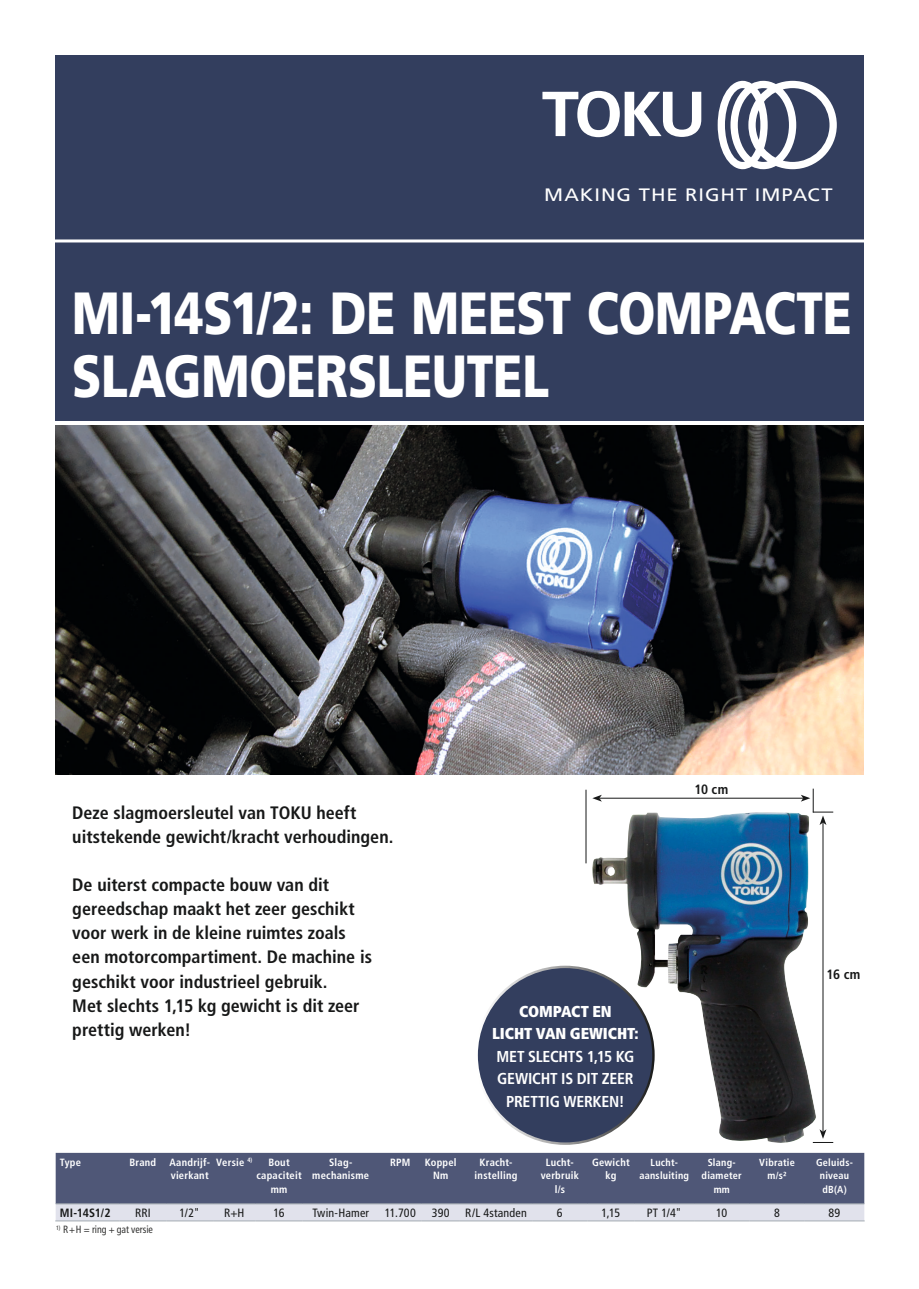
<style>
.page{position:relative;width:919px;height:1289px;background:#fff}
.page>*{position:absolute;margin:0;border:0;box-sizing:border-box;transform-origin:0 0}
.pagina_titel{font:900 59.4px "Frutiger LT Com";letter-spacing:-.005em;color:#fff;scale:.8 1}
.pagina_titel-2{font:900 59.4px "Frutiger LT Com";letter-spacing:-.005em;color:#fff;scale:.81 1}
.t1{font:700 condensed 18px "Frutiger LT Com";color:#171818}
.t2{font:18px "Frutiger LT Com";letter-spacing:.05em;color:#fff;scale:1.12 1}
.t3{font:700 condensed 15.75px/22.5px "Frutiger LT Com";letter-spacing:-.015em;color:#fff;text-align:center}
.t4{font:900 condensed 15.75px "Frutiger LT Com";letter-spacing:-.005em;color:#fff}
.t5{font:700 condensed 13.5px "Frutiger LT Com";color:#171818}
.tabel-inhoud{font:condensed 12px "Frutiger LT Com";letter-spacing:.015em;color:#171818}
.tabel-inhoud_kolom1{font:700 condensed 12px "Frutiger LT Com";letter-spacing:-.005em;color:#171818}
.tabel-header{font:700 condensed 10.5px "Frutiger LT Com";letter-spacing:.025em;color:#fff}
.tabel-footer{font:condensed 10.5px "Frutiger LT Com";letter-spacing:-.005em;color:#343433;scale:.94 1}
.tabel-header-2{font:700 condensed 10.2px/13.5px "Frutiger LT Com";letter-spacing:.025em;color:#fff;text-align:center}
</style>
<div class="page">
<svg style="left:55px;top:1152px;width:809px;height:70px;background:#757b95"></svg>
<hr style="left:56px;top:1203px;width:63px;height:1px;background:#a4acb2">
<hr style="left:119px;top:1203px;width:47px;height:1px;background:#a4acb2">
<hr style="left:166px;top:1203px;width:47px;height:1px;background:#a4acb2">
<hr style="left:213px;top:1203px;width:42px;height:1px;background:#a4acb2">
<hr style="left:255px;top:1203px;width:47px;height:1px;background:#a4acb2">
<hr style="left:302px;top:1203px;width:77px;height:1px;background:#a4acb2">
<hr style="left:379px;top:1203px;width:42px;height:1px;background:#a4acb2">
<hr style="left:421px;top:1203px;width:39px;height:1px;background:#a4acb2">
<hr style="left:460px;top:1203px;width:72px;height:1px;background:#a4acb2">
<hr style="left:532px;top:1203px;width:55px;height:1px;background:#a4acb2">
<hr style="left:587px;top:1203px;width:47px;height:1px;background:#a4acb2">
<hr style="left:634px;top:1203px;width:60px;height:1px;background:#a4acb2">
<hr style="left:694px;top:1203px;width:55px;height:1px;background:#a4acb2">
<hr style="left:749px;top:1203px;width:55px;height:1px;background:#a4acb2">
<hr style="left:804px;top:1203px;width:60px;height:1px;background:#a4acb2">
<hr style="left:55px;top:1220px;width:64px;height:1px;background:#a4acb2">
<hr style="left:119px;top:1220px;width:47px;height:1px;background:#a4acb2">
<hr style="left:166px;top:1220px;width:47px;height:1px;background:#a4acb2">
<hr style="left:213px;top:1220px;width:42px;height:1px;background:#a4acb2">
<hr style="left:255px;top:1220px;width:47px;height:1px;background:#a4acb2">
<hr style="left:302px;top:1220px;width:77px;height:1px;background:#a4acb2">
<hr style="left:379px;top:1220px;width:42px;height:1px;background:#a4acb2">
<hr style="left:421px;top:1220px;width:39px;height:1px;background:#a4acb2">
<hr style="left:460px;top:1220px;width:72px;height:1px;background:#a4acb2">
<hr style="left:532px;top:1220px;width:55px;height:1px;background:#a4acb2">
<hr style="left:587px;top:1220px;width:47px;height:1px;background:#a4acb2">
<hr style="left:634px;top:1220px;width:60px;height:1px;background:#a4acb2">
<hr style="left:694px;top:1220px;width:55px;height:1px;background:#a4acb2">
<hr style="left:749px;top:1220px;width:55px;height:1px;background:#a4acb2">
<hr style="left:804px;top:1220px;width:60px;height:1px;background:#a4acb2">
<div style="left:476px;top:966px;width:177px;height:177px;background:#333e5e;border-radius:50%"></div>
<img style="left:591px;top:812px;width:225px;height:331px">
<div style="left:55px;top:55px;width:808px;height:366px;background:#333e5e"></div>
<hr style="left:46px;top:239px;width:859px;height:3px;background:#fff">
<svg style="left:542px;top:91px;width:159px;height:46px"></svg>
<svg style="left:717px;top:81px;width:119px;height:88px"></svg>
<img style="left:55px;top:425px;width:808px;height:349px">
<hr style="left:599px;top:797px;width:204px;height:1px;background:#171818">
<svg style="left:592px;top:795px;width:9px;height:6px"></svg>
<hr style="left:822px;top:822px;width:1px;height:309px;background:#171818">
<hr style="left:585px;top:789px;width:1px;height:74px;background:#171818">
<svg style="left:812px;top:1129px;width:21px;height:14px"></svg>
<svg style="left:800px;top:788px;width:33px;height:37px"></svg>
<p class="t2" style="left:544px;top:184px;width:259px">MAKING THE RIGHT IMPACT</p>
<p class="pagina_titel" style="left:72px;top:277px;width:975px">MI-14S1/2: DE MEEST COMPACTE</p>
<p class="pagina_titel-2" style="left:72px;top:340px;width:590px">SLAGMOERSLEUTEL</p>
<p class="t5" style="left:694px;top:781px;width:35px">10 cm</p>
<p class="t1" style="left:72px;top:802px;width:286px">Deze slagmoersleutel van TOKU heeft</p>
<p class="t1" style="left:72px;top:826px;width:322px">uitstekende gewicht/kracht verhoudingen.</p>
<p class="t1" style="left:72px;top:874px;width:258px">De uiterst compacte bouw van dit</p>
<p class="t1" style="left:72px;top:898px;width:284px">gereedschap maakt het zeer geschikt</p>
<p class="t1" style="left:72px;top:922px;width:275px">voor werk in de kleine ruimtes zoals</p>
<p class="t1" style="left:72px;top:946px;width:301px">een motorcompartiment. De machine is</p>
<p class="t1" style="left:72px;top:970px;width:257px">geschikt voor industrieel gebruik.</p>
<p class="t1" style="left:72px;top:994px;width:289px">Met slechts 1,15 kg gewicht is dit zeer</p>
<p class="t1" style="left:72px;top:1018px;width:120px">prettig werken!</p>
<p class="t4" style="left:519px;top:1001px;width:94px">COMPACT EN</p>
<p class="t4" style="left:492px;top:1024px;width:148px">LICHT VAN GEWICHT:</p>
<p class="t3" style="left:496px;top:1045px;width:139px">MET SLECHTS 1,15 KG<br>GEWICHT IS DIT ZEER<br>PRETTIG WERKEN!</p>
<p class="t5" style="left:826px;top:966px;width:35px">16 cm</p>
<p class="tabel-header" style="left:60px;top:1155px;width:23px">Type</p>
<p class="tabel-header" style="left:129px;top:1155px;width:28px">Brand</p>
<p class="tabel-header" style="left:169px;top:1155px;width:42px">Aandrijf-</p>
<p class="tabel-header" style="left:171px;top:1169px;width:39px">vierkant</p>
<p class="tabel-header" style="left:216px;top:1155px;width:38px">Versie <sup>4)</sup></p>
<p class="tabel-header" style="left:268px;top:1155px;width:23px">Bout</p>
<p class="tabel-header" style="left:256px;top:1169px;width:47px">capaciteit</p>
<p class="tabel-header" style="left:271px;top:1182px;width:18px">mm</p>
<p class="tabel-header" style="left:329px;top:1155px;width:25px">Slag-</p>
<p class="tabel-header" style="left:312px;top:1169px;width:58px">mechanisme</p>
<p class="tabel-header" style="left:390px;top:1155px;width:22px">RPM</p>
<p class="tabel-header" style="left:425px;top:1155px;width:33px">Koppel</p>
<p class="tabel-header" style="left:433px;top:1169px;width:17px">Nm</p>
<p class="tabel-header" style="left:479px;top:1155px;width:35px">Kracht-</p>
<p class="tabel-header" style="left:474px;top:1169px;width:44px">instelling</p>
<p class="tabel-header" style="left:545px;top:1155px;width:30px">Lucht-</p>
<p class="tabel-header" style="left:540px;top:1169px;width:40px">verbruik</p>
<p class="tabel-header" style="left:554px;top:1182px;width:12px">l/s</p>
<p class="tabel-header" style="left:592px;top:1155px;width:39px">Gewicht</p>
<p class="tabel-header" style="left:605px;top:1169px;width:12px">kg</p>
<p class="tabel-header-2" style="left:639px;top:1155px;width:51px">Lucht&shy;aansluiting</p>
<p class="tabel-header-2" style="left:707px;top:1155px;width:30px">Slang-</p>
<p class="tabel-header-2" style="left:701px;top:1168px;width:42px">diameter</p>
<p class="tabel-header-2" style="left:713px;top:1182px;width:18px">mm</p>
<p class="tabel-header-2" style="left:759px;top:1155px;width:37px">Vibratie</p>
<p class="tabel-header-2" style="left:767px;top:1168px;width:20px">m/s²</p>
<p class="tabel-header-2" style="left:816px;top:1155px;width:38px">Geluids&shy;niveau</p>
<p class="tabel-header-2" style="left:822px;top:1182px;width:26px">dB(A)</p>
<p class="tabel-inhoud_kolom1" style="left:60px;top:1205px;width:52px">MI-14S1/2</p>
<p class="tabel-inhoud" style="left:135px;top:1205px;width:17px">RRI</p>
<p class="tabel-inhoud" style="left:179px;top:1205px;width:22px">1/2"</p>
<p class="tabel-inhoud" style="left:224px;top:1205px;width:22px">R+H</p>
<p class="tabel-inhoud" style="left:273px;top:1205px;width:13px">16</p>
<p class="tabel-inhoud" style="left:312px;top:1205px;width:58px">Twin-Hamer</p>
<p class="tabel-inhoud" style="left:385px;top:1205px;width:32px">11.700</p>
<p class="tabel-inhoud" style="left:432px;top:1205px;width:19px">390</p>
<p class="tabel-inhoud" style="left:465px;top:1205px;width:63px">R/L 4standen</p>
<p class="tabel-inhoud" style="left:557px;top:1205px;width:7px">6</p>
<p class="tabel-inhoud" style="left:601px;top:1205px;width:20px">1,15</p>
<p class="tabel-inhoud" style="left:646px;top:1205px;width:36px">PT 1/4"</p>
<p class="tabel-inhoud" style="left:716px;top:1205px;width:13px">10</p>
<p class="tabel-inhoud" style="left:774px;top:1205px;width:7px">8</p>
<p class="tabel-inhoud" style="left:828px;top:1205px;width:13px">89</p>
<p class="tabel-footer" style="left:56px;top:1223px;width:105px"><sup>1)</sup> R+H = ring + gat versie</p>
</div>
